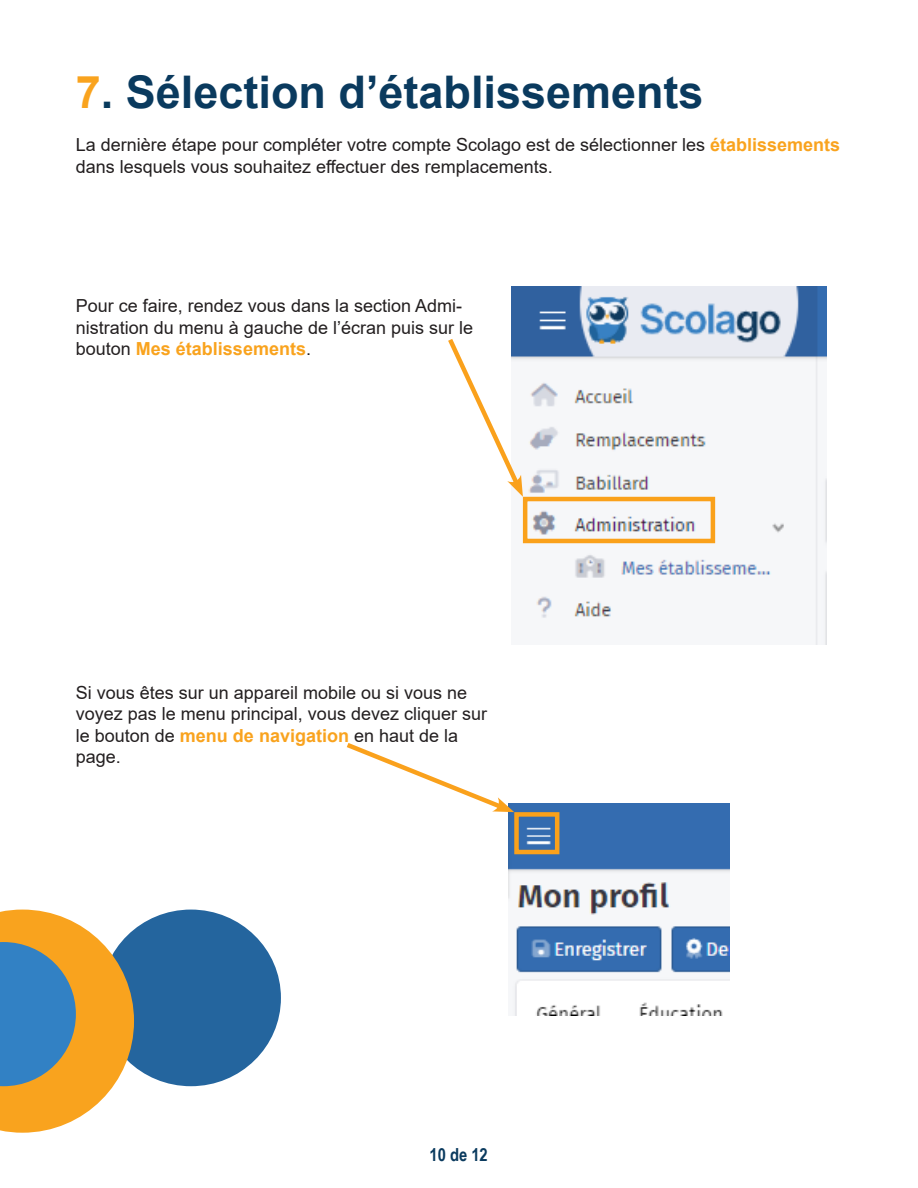
<style>
.page{position:relative;width:918px;height:1188px;background:#fff}
.page>*{position:absolute;margin:0;border:0;box-sizing:border-box;transform-origin:0 0}
.t1{font:700 45px "Arial";color:#0a3a5e}
.t2{font:18px/21.6px "Arial";color:#231f20}
.t3{font:700 18px "Arial Narrow";color:#0a3a5e}
.s1{color:#f9a31e}
.s2{color:#083b5d}
.s3{font-weight:700;color:#f9a31e}
</style>
<div class="page">
<div style="left:101px;top:910px;width:180px;height:176px;background:#24659e;border-radius:50%"></div>
<img style="left:508px;top:804px;width:222px;height:211px">
<svg style="left:346px;top:743px;width:168px;height:70px"></svg>
<div style="left:514px;top:812px;width:45px;height:42px;border:4px solid #faa11b"></div>
<img style="left:511px;top:286px;width:316px;height:359px">
<svg style="left:448px;top:334px;width:76px;height:163px"></svg>
<div style="left:523px;top:497px;width:192px;height:46px;border:4px solid #faa11b"></div>
<svg style="left:0;top:910px;width:134px;height:223px"></svg>
<p class="t1" style="left:76px;top:61px;width:629px"><span class="s1">7</span><span class="s2">.</span> Sélection d’établissements</p>
<p class="t2" style="left:76px;top:134px;width:766px">La dernière étape pour compléter votre compte Scolago est de sélectionner les <span class="s3">établissements </span>dans lesquels vous souhaitez effectuer des remplacements.</p>
<p class="t2" style="left:76px;top:295px;width:399px">Pour ce faire, rendez vous dans la section Admi&shy;nistration du menu à gauche de l’écran puis sur le bouton <span class="s3">Mes établissements</span>.</p>
<p class="t2" style="left:76px;top:681px;width:413px">Si vous êtes sur un appareil mobile ou si vous ne voyez pas le menu principal, vous devez cliquer sur le bouton de <span class="s3">menu de navigation</span> en haut de la page.</p>
<p class="t3" style="left:430px;top:1141px;width:60px">10 de 12</p>
</div>
